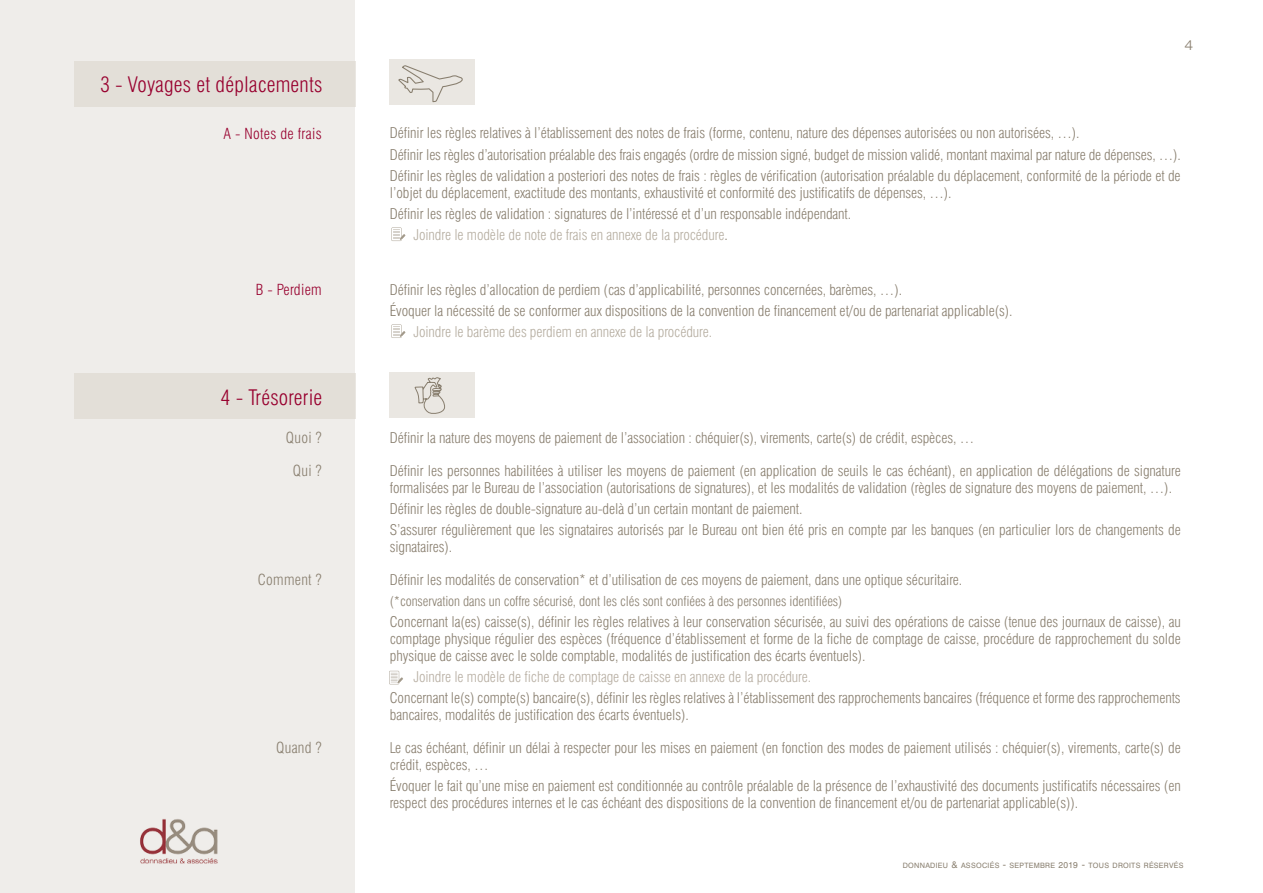
<style>
.page{position:relative;width:1263px;height:893px;background:#fff}
.page>*{position:absolute;margin:0;border:0;box-sizing:border-box;transform-origin:0 0}
.t1{font:300 condensed 21px "Swiss 721 BT";letter-spacing:.01em;color:#98002e}
.t2{font:300 condensed 15px "Swiss 721 BT";letter-spacing:.02em;color:#98002e}
.t3{font:300 condensed 15px "Swiss 721 BT";letter-spacing:.02em;color:#887e6e}
.t4{font:300 condensed 14.55px/17px "Swiss 721 BT";letter-spacing:-.005em;color:#887e6e}
.t5{font:300 condensed 14.55px "Swiss 721 BT";letter-spacing:-.005em;color:#b5ada0}
.t6{font:300 condensed 14.55px "Swiss 721 BT";letter-spacing:-.005em;color:#b7aea2}
.t7{font:300 condensed 13.5px "Swiss 721 BT";letter-spacing:-.005em;color:#887e6e}
.t8{font:300 expanded 13.5px "Swiss 721 BT";color:#887e6e}
.t9{font:7.35px "Swiss 721 BT";letter-spacing:.035em;color:#887e6e}
.s1{color:#887e6e}
.s2{font-size:9px}
.s3{font-size:10.5px}
.s4{font-size:8.55px}
</style>
<div class="page">
<div style="left:0;top:0;width:355px;height:893px;background:#efedea"></div>
<img style="left:140px;top:819px;width:78px;height:44px">
<svg style="left:391px;top:227px;width:14px;height:14px"></svg>
<svg style="left:391px;top:324px;width:14px;height:14px"></svg>
<svg style="left:389px;top:671px;width:14px;height:13px"></svg>
<div style="left:389px;top:60px;width:85px;height:45px;background:#eae7e2"></div>
<div style="left:389px;top:372px;width:85px;height:46px;background:#eae7e2"></div>
<svg style="left:398px;top:65px;width:65px;height:38px"></svg>
<div style="left:74px;top:61px;width:281px;height:46px;background:#e3dfd8"></div>
<div style="left:74px;top:373px;width:281px;height:46px;background:#e3dfd8"></div>
<svg style="left:414px;top:377px;width:31px;height:37px"></svg>
<p class="t1" style="left:100px;top:72px;width:224px">3 - Voyages et déplacements</p>
<p class="t8" style="left:1184px;top:37px;width:10px">4</p>
<p class="t2" style="left:223px;top:124px;width:100px">A - Notes de frais</p>
<p class="t4" style="left:390px;top:125px;width:691px">Définir les règles relatives à l’établissement des notes de frais (forme, contenu, nature des dépenses autorisées ou non autorisées, …).</p>
<p class="t4" style="left:390px;top:146px;width:792px">Définir les règles d’autorisation préalable des frais engagés (ordre de mission signé, budget de mission validé, montant maximal par nature de dépenses, …).</p>
<p class="t4" style="left:390px;top:167px;width:792px">Définir les règles de validation a posteriori des notes de frais : règles de vérification (autorisation préalable du déplacement, conformité de la période et de l’objet du déplacement, exactitude des montants, exhaustivité et conformité des justificatifs de dépenses, …).</p>
<p class="t4" style="left:390px;top:205px;width:463px">Définir les règles de validation : signatures de l’intéressé et d’un responsable indépendant.</p>
<p class="t5" style="left:413px;top:226px;width:316px">Joindre le modèle de note de frais en annexe de la procédure<span class="s1">.</span></p>
<p class="t2" style="left:256px;top:281px;width:68px">B - Perdiem</p>
<p class="t4" style="left:390px;top:281px;width:514px">Définir les règles d’allocation de perdiem (cas d’applicabilité, personnes concernées, barèmes, …).</p>
<p class="t4" style="left:390px;top:302px;width:624px">Évoquer la nécessité de se conformer aux dispositions de la convention de financement et/ou de partenariat applicable(s).</p>
<p class="t5" style="left:413px;top:323px;width:300px">Joindre le barème des perdiem en annexe de la procédure.</p>
<p class="t1" style="left:221px;top:385px;width:103px">4 - Trésorerie</p>
<p class="t3" style="left:286px;top:429px;width:37px">Quoi ?</p>
<p class="t4" style="left:390px;top:429px;width:586px">Définir la nature des moyens de paiement de l’association : chéquier(s), virements, carte(s) de crédit, espèces, …</p>
<p class="t3" style="left:293px;top:462px;width:30px">Qui ?</p>
<p class="t4" style="left:390px;top:462px;width:792px">Définir les personnes habilitées à utiliser les moyens de paiement (en application de seuils le cas échéant), en application de délégations de signature formalisées par le Bureau de l’association (autorisations de signatures), et les modalités de validation (règles de signature des moyens de paiement, …).</p>
<p class="t4" style="left:390px;top:500px;width:414px">Définir les règles de double-signature au-delà d’un certain montant de paiement.</p>
<p class="t4" style="left:390px;top:522px;width:792px">S’assurer régulièrement que les signataires autorisés par le Bureau ont bien été pris en compte par les banques (en particulier lors de changements de signataires).</p>
<p class="t3" style="left:258px;top:571px;width:65px">Comment ?</p>
<p class="t4" style="left:390px;top:571px;width:574px">Définir les modalités de conservation* et d’utilisation de ces moyens de paiement, dans une optique sécuritaire.</p>
<p class="t7" style="left:390px;top:593px;width:454px">(*conservation dans un coffre sécurisé, dont les clés sont confiées à des personnes identifiées)</p>
<p class="t4" style="left:390px;top:613px;width:792px;text-align:justify">Concernant la(es) caisse(s), définir les règles relatives à leur conservation sécurisée, au suivi des opérations de caisse (tenue des journaux de caisse), au comptage physique régulier des espèces (fréquence d’établissement et forme de la fiche de comptage de caisse, procédure de rapprochement du solde physique de caisse avec le solde comptable, modalités de justification des écarts éventuels).</p>
<p class="t6" style="left:413px;top:668px;width:399px">Joindre le modèle de fiche de comptage de caisse en annexe de la procédure.</p>
<p class="t4" style="left:390px;top:690px;width:792px">Concernant le(s) compte(s) bancaire(s), définir les règles relatives à l’établissement des rapprochements bancaires (fréquence et forme des rapprochements bancaires, modalités de justification des écarts éventuels).</p>
<p class="t3" style="left:276px;top:739px;width:47px">Quand ?</p>
<p class="t4" style="left:390px;top:739px;width:792px">Le cas échéant, définir un délai à respecter pour les mises en paiement (en fonction des modes de paiement utilisés : chéquier(s), virements, carte(s) de crédit, espèces, …</p>
<p class="t4" style="left:390px;top:777px;width:792px">Évoquer le fait qu’une mise en paiement est conditionnée au contrôle préalable de la présence de l’exhaustivité des documents justificatifs nécessaires (en respect des procédures internes et le cas échéant des dispositions de la convention de financement et/ou de partenariat applicable(s)).</p>
<p class="t9" style="left:903px;top:861px;width:282px">DONNADIEU <span class="s2">&amp;</span> ASSOCIÉS <span class="s3">-</span> SEPTEMBRE <span class="s4">2019</span> <span class="s3">-</span> TOUS DROITS RÉSERVÉS</p>
</div>
